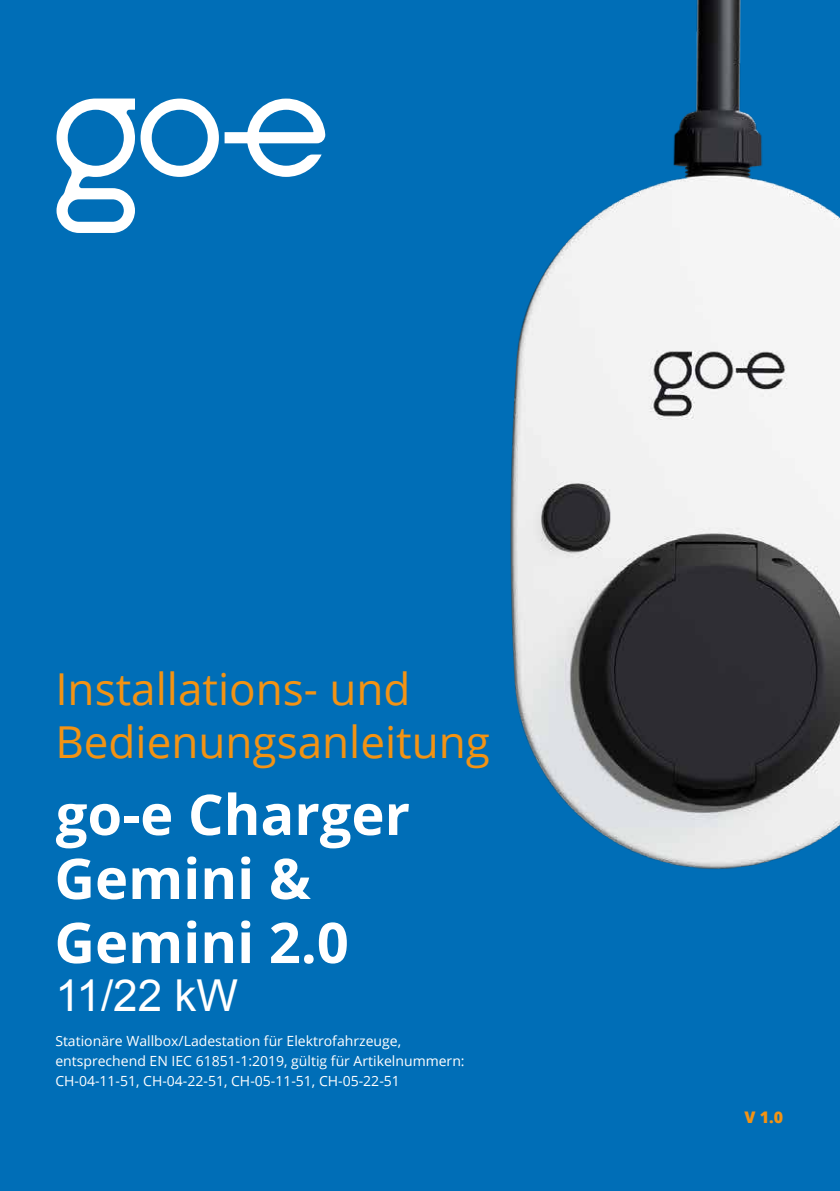
<style>
.page{position:relative;width:840px;height:1191px;background:#fff}
.page>*{position:absolute;margin:0;border:0;box-sizing:border-box;transform-origin:0 0}
.t1{font:700 56px/64px "Open Sans";color:#fff}
.t2{font:44px/52.8px "Open Sans";color:#f39313}
.t3{font:44px "Arial";color:#fff}
.t4{font:800 16px "Open Sans";color:#f39313}
.t5{font:14px/20px "Open Sans";color:#fff}
</style>
<div class="page">
<div style="left:0;top:0;width:839px;height:1191px;background:#006eb7"></div>
<img style="left:325px;top:0;width:514px;height:869px">
<svg style="left:56px;top:98px;width:269px;height:135px"></svg>
<h2 class="t2" style="left:55px;top:661px;width:436px">Installations- und<br>Bedienungsanleitung</h2>
<h1 class="t1" style="left:54px;top:781px;width:357px">go-e Charger<br>Gemini &amp;<br>Gemini 2.0</h1>
<h2 class="t3" style="left:55px;top:967px;width:184px">11/22 kW</h2>
<p class="t5" style="left:55px;top:1030px;width:410px">Stationäre Wallbox/Ladestation für Elektrofahrzeuge, entsprechend EN IEC 61851-1:2019, gültig für Artikelnummern:<br>CH-04-11-51, CH-04-22-51, CH-05-11-51, CH-05-22-51</p>
<p class="t4" style="left:744px;top:1105px;width:40px">V 1.0</p>
</div>
